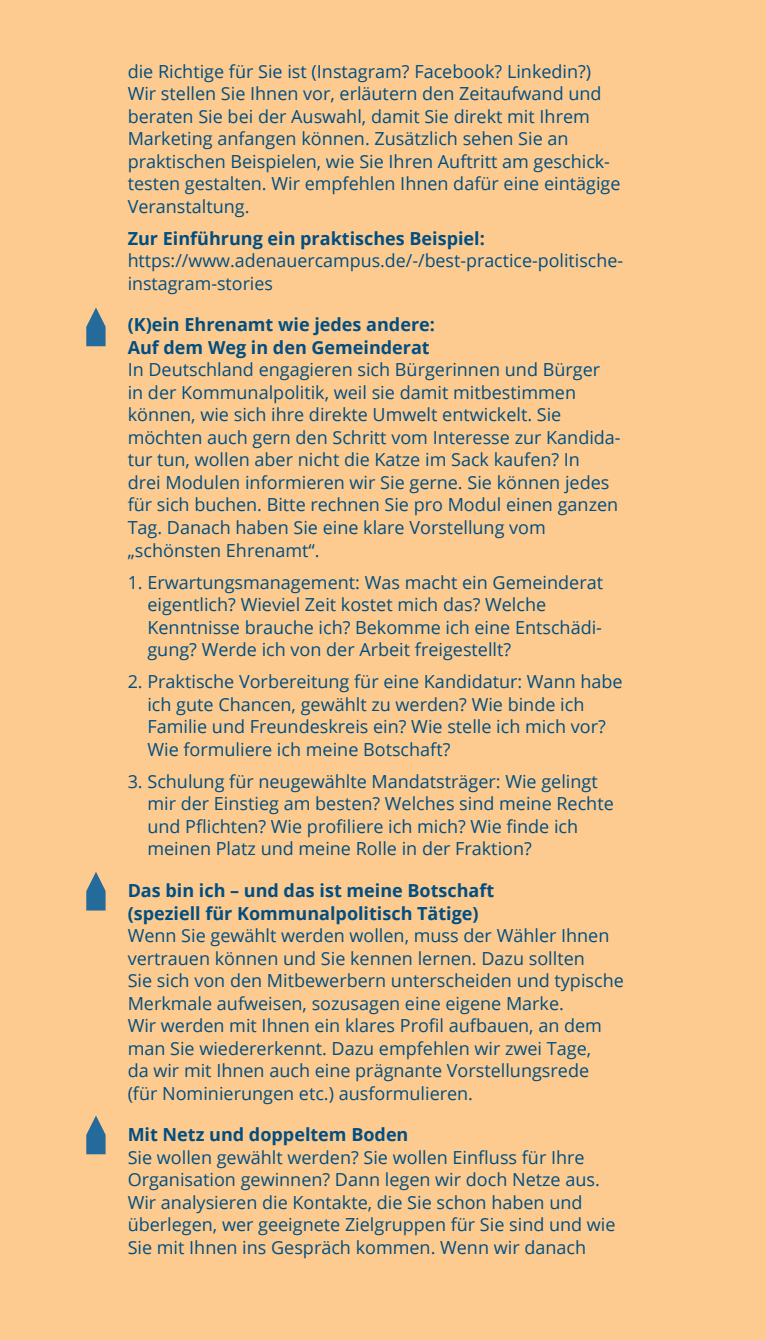
<style>
.page{position:relative;width:766px;height:1340px;background:#fff}
.page>*{position:absolute;margin:0;border:0;box-sizing:border-box;transform-origin:0 0}
.t1{font:47.02px/47px "Black Caviar";color:#004e82}
.Fließtext{font:18px/22.5px "Open Sans";color:#004e82}
.t2{font:700 18px/22.5px "Open Sans";color:#004e82}
.s1{font-weight:700}
</style>
<div class="page">
<div style="left:0;top:0;width:765px;height:1339px;background:#fdcb8f"></div>
<svg style="left:86px;top:872px;width:19px;height:38px"></svg>
<svg style="left:86px;top:307px;width:19px;height:39px"></svg>
<svg style="left:86px;top:1115px;width:19px;height:39px"></svg>
<p class="Fließtext" style="left:128px;top:59px;width:494px">die Richtige für Sie ist (Instagram? Facebook? Linkedin?)<br>Wir stellen Sie Ihnen vor, erläutern den Zeitaufwand und beraten Sie bei der Auswahl, damit Sie direkt mit Ihrem Marketing anfangen können. Zusätzlich sehen Sie an praktischen Beispielen, wie Sie Ihren Auftritt am geschick&shy;testen gestalten. Wir empfehlen Ihnen dafür eine eintägige Veranstaltung.</p>
<p class="Fließtext" style="left:128px;top:226px;width:497px"><span class="s1">Zur Einführung ein praktisches Beispiel: </span>https://www.adenauercampus.de/-/best-practice-politische&shy;instagram-stories</p>
<h2 class="t2" style="left:128px;top:313px;width:309px">(K)ein Ehrenamt wie jedes andere:<br>Auf dem Weg in den Gemeinderat</h2>
<p class="Fließtext" style="left:128px;top:358px;width:494px">In Deutschland engagieren sich Bürgerinnen und Bürger<br>in der Kommunalpolitik, weil sie damit mitbestimmen können, wie sich ihre direkte Umwelt entwickelt. Sie möchten auch gern den Schritt vom Interesse zur Kandida&shy;tur tun, wollen aber nicht die Katze im Sack kaufen? In<br>drei Modulen informieren wir Sie gerne. Sie können jedes für sich buchen. Bitte rechnen Sie pro Modul einen ganzen Tag. Danach haben Sie eine klare Vorstellung vom „schönsten Ehrenamt“.</p>
<p class="Fließtext" style="left:147px;top:570px;width:457px;text-indent:-20px">1. Erwartungsmanagement: Was macht ein Gemeinderat eigentlich? Wieviel Zeit kostet mich das? Welche Kenntnisse brauche ich? Bekomme ich eine Entschädi&shy;gung? Werde ich von der Arbeit freigestellt?</p>
<p class="Fließtext" style="left:147px;top:670px;width:476px;text-indent:-20px">2. Praktische Vorbereitung für eine Kandidatur: Wann habe ich gute Chancen, gewählt zu werden? Wie binde ich Familie und Freundeskreis ein? Wie stelle ich mich vor?<br>Wie formuliere ich meine Botschaft?</p>
<p class="Fließtext" style="left:147px;top:769px;width:468px;text-indent:-20px">3. Schulung für neugewählte Mandatsträger: Wie gelingt mir der Einstieg am besten? Welches sind meine Rechte und Pflichten? Wie profiliere ich mich? Wie finde ich meinen Platz und meine Rolle in der Fraktion?</p>
<h2 class="t2" style="left:128px;top:878px;width:368px">Das bin ich – und das ist meine Botschaft (speziell für Kommunalpolitisch Tätige)</h2>
<p class="Fließtext" style="left:128px;top:923px;width:497px">Wenn Sie gewählt werden wollen, muss der Wähler Ihnen vertrauen können und Sie kennen lernen. Dazu sollten<br>Sie sich von den Mitbewerbern unterscheiden und typische Merkmale aufweisen, sozusagen eine eigene Marke.<br>Wir werden mit Ihnen ein klares Profil aufbauen, an dem man Sie wiedererkennt. Dazu empfehlen wir zwei Tage,<br>da wir mit Ihnen auch eine prägnante Vorstellungsrede<br>(für Nominierungen etc.) ausformulieren.</p>
<h2 class="t2" style="left:128px;top:1122px;width:282px">Mit Netz und doppeltem Boden</h2>
<p class="Fließtext" style="left:128px;top:1145px;width:489px">Sie wollen gewählt werden? Sie wollen Einfluss für Ihre Organisation gewinnen? Dann legen wir doch Netze aus.<br>Wir analysieren die Kontakte, die Sie schon haben und überlegen, wer geeignete Zielgruppen für Sie sind und wie Sie mit Ihnen ins Gespräch kommen. Wenn wir danach</p>
<p class="t1" style="left:123px;top:302px;width:237px">Zuhause sein.<br>Sich kümmern.</p>
<p class="t1" style="left:123px;top:866px;width:237px">Zuhause sein.<br>Sich kümmern.</p>
<p class="t1" style="left:123px;top:1110px;width:237px">Zuhause sein.<br>Sich kümmern.</p>
</div>
